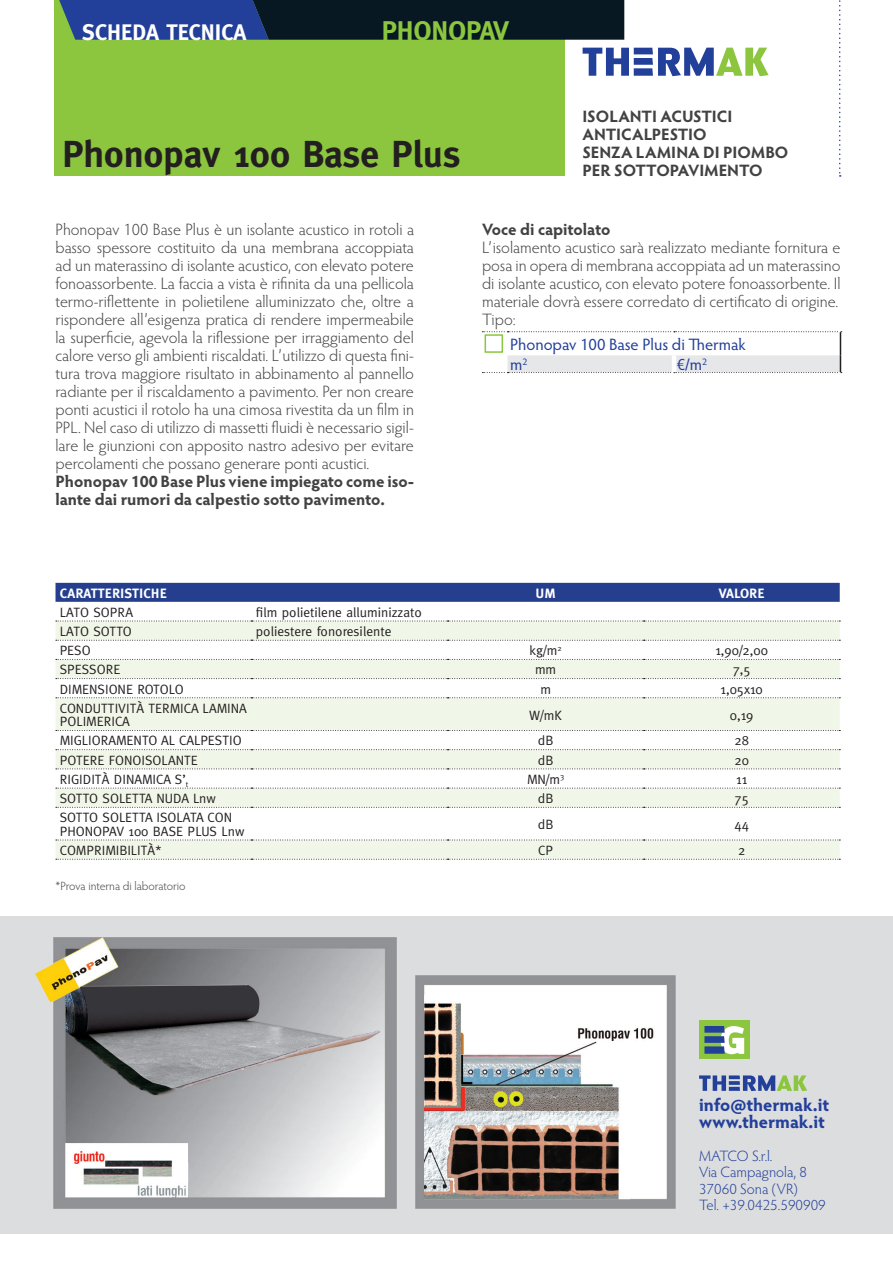
<style>
.page{position:relative;width:893px;height:1263px;background:#fff}
.page>*{position:absolute;margin:0;border:0;box-sizing:border-box;transform-origin:0 0}
.t1{font:700 37.5px "Meta";color:#231f20}
.t2{font:700 27px "Meta";color:#8bc63e}
.t3{font:700 22.5px "Meta";color:#fff}
.t4{font:700 18px/16.5px "Hypatia Sans Pro";letter-spacing:-.005em;color:#223f99}
.t5{font:300 16.5px/18px "Hypatia Sans Pro";letter-spacing:-.005em;color:#434242;text-align:justify}
.t6{font:700 16.5px/18px "Hypatia Sans Pro";color:#434242}
.t7{font:16.5px/20.4px "Hypatia Sans Pro";color:#223f99}
.t8{font:300 15px/16.5px "Hypatia Sans Pro";color:#223f99}
.t9{font:13.5px/13.5px "Meta";color:#231f20}
.t10{font:700 13.5px "Meta Plus";color:#fff}
.t11{font:13.5px "Meta";letter-spacing:-.02em;color:#231f20}
.t12{font:300 12px "Hypatia Sans Pro";letter-spacing:-.005em;color:#434242}
</style>
<div class="page">
<div style="left:0;top:916px;width:893px;height:318px;background:#dcdddf"></div>
<div style="left:54px;top:0;width:510px;height:176px;background:#8bc63e"></div>
<svg style="left:839px;top:0;width:2px;height:177px"></svg>
<svg style="left:583px;top:48px;width:186px;height:28px"></svg>
<svg style="left:59px;top:0;width:565px;height:40px"></svg>
<svg style="left:699px;top:1075px;width:27px;height:16px"></svg>
<svg style="left:743px;top:1075px;width:64px;height:16px"></svg>
<svg style="left:729px;top:1075px;width:11px;height:4px"></svg>
<svg style="left:729px;top:1081px;width:11px;height:4px"></svg>
<svg style="left:729px;top:1087px;width:11px;height:4px"></svg>
<div style="left:699px;top:1020px;width:51px;height:39px;background:#8bc63e"></div>
<svg style="left:704px;top:1026px;width:40px;height:28px"></svg>
<img style="left:416px;top:975px;width:260px;height:234px">
<img style="left:35px;top:938px;width:361px;height:270px">
<svg style="left:482px;top:331px;width:360px;height:42px"></svg>
<hr style="left:672px;top:355px;width:4px;height:17px;background:#fff">
<div style="left:485px;top:334px;width:18px;height:19px;border:2px solid #8bc63e"></div>
<div style="left:56px;top:583px;width:784px;height:19px;background:#253f8e"></div>
<svg style="left:56px;top:622px;width:784px;height:237px;fill:#f1f7e8"></svg>
<svg style="left:56px;top:621px;width:784px;height:1px"></svg>
<svg style="left:56px;top:640px;width:784px;height:1px"></svg>
<svg style="left:56px;top:659px;width:784px;height:1px"></svg>
<svg style="left:56px;top:678px;width:784px;height:1px"></svg>
<svg style="left:56px;top:697px;width:784px;height:1px"></svg>
<svg style="left:56px;top:730px;width:784px;height:1px"></svg>
<svg style="left:56px;top:749px;width:784px;height:1px"></svg>
<svg style="left:56px;top:768px;width:784px;height:1px"></svg>
<svg style="left:56px;top:788px;width:784px;height:1px"></svg>
<svg style="left:56px;top:807px;width:784px;height:1px"></svg>
<svg style="left:56px;top:840px;width:784px;height:1px"></svg>
<svg style="left:56px;top:859px;width:784px;height:1px"></svg>
<h3 class="t3" style="left:82px;top:19px;width:165px">SCHEDA TECNICA</h3>
<h2 class="t2" style="left:382px;top:15px;width:129px">PHONOPAV</h2>
<h1 class="t1" style="left:63px;top:133px;width:399px">Phonopav 100 Base Plus</h1>
<p class="t6" style="left:583px;top:106px;width:207px">ISOLANTI ACUSTICI<br>ANTICALPESTIO<br>SENZA LAMINA DI PIOMBO<br>PER SOTTOPAVIMENTO</p>
<p class="t5" style="left:56px;top:220px;width:360px">Phonopav 100 Base Plus è un isolante acustico in rotoli a basso spessore costituito da una membrana accoppiata ad un materassino di isolante acustico, con elevato potere fonoassorbente. La faccia a vista è rifinita da una pellicola termo-riflettente in polietilene alluminizzato che, oltre a rispondere all’esigenza pratica di rendere impermeabile la superficie, agevola la riflessione per irraggiamento del calore verso gli ambienti riscaldati. L’utilizzo di questa fini&shy;tura trova maggiore risultato in abbinamento al pannello radiante per il riscaldamento a pavimento. Per non creare ponti acustici il rotolo ha una cimosa rivestita da un film in PPL. Nel caso di utilizzo di massetti fluidi è necessario sigil&shy;lare le giunzioni con apposito nastro adesivo per evitare percolamenti che possano generare ponti acustici.</p>
<p class="t6" style="left:56px;top:472px;width:360px">Phonopav 100 Base Plus viene impiegato come iso&shy;lante dai rumori da calpestio sotto pavimento.</p>
<p class="t6" style="left:482px;top:220px;width:130px">Voce di capitolato</p>
<p class="t5" style="left:482px;top:238px;width:360px;text-align:left">L’isolamento acustico sarà realizzato mediante fornitura e posa in opera di membrana accoppiata ad un materassino di isolante acustico, con elevato potere fonoassorbente. Il materiale dovrà essere corredato di certificato di origine.<br>Tipo:</p>
<p class="t7" style="left:510px;top:333px;width:237px">Phonopav 100 Base Plus di Thermak m<sup>2</sup></p>
<p class="t7" style="left:676px;top:354px;width:32px">€/m<sup>2</sup></p>
<p class="t10" style="left:60px;top:585px;width:109px">CARATTERISTICHE</p>
<p class="t10" style="left:535px;top:585px;width:22px">UM</p>
<p class="t10" style="left:719px;top:585px;width:47px">VALORE</p>
<p class="t9" style="left:60px;top:605px;width:75px">LATO SOPRA</p>
<p class="t9" style="left:256px;top:605px;width:168px">film polietilene alluminizzato</p>
<p class="t11" style="left:60px;top:623px;width:74px">LATO SOTTO</p>
<p class="t9" style="left:256px;top:624px;width:137px">poliestere fonoresilente</p>
<p class="t9" style="left:60px;top:643px;width:32px">PESO</p>
<p class="t9" style="left:530px;top:643px;width:34px">kg/m<sup>2</sup></p>
<p class="t9" style="left:715px;top:643px;width:54px">1,90/2,00</p>
<p class="t9" style="left:60px;top:663px;width:62px">SPESSORE</p>
<p class="t9" style="left:535px;top:663px;width:23px">mm</p>
<p class="t9" style="left:733px;top:663px;width:20px">7,5</p>
<p class="t9" style="left:60px;top:682px;width:126px">DIMENSIONE ROTOLO</p>
<p class="t9" style="left:540px;top:682px;width:12px">m</p>
<p class="t9" style="left:721px;top:682px;width:44px">1,05x10</p>
<p class="t9" style="left:60px;top:701px;width:189px">CONDUTTIVITÀ TERMICA LAMINA<br>POLIMERICA</p>
<p class="t9" style="left:529px;top:708px;width:34px">W/mK</p>
<p class="t9" style="left:730px;top:708px;width:25px">0,19</p>
<p class="t9" style="left:60px;top:734px;width:183px">MIGLIORAMENTO AL CALPESTIO</p>
<p class="t9" style="left:538px;top:734px;width:17px">dB</p>
<p class="t9" style="left:734px;top:734px;width:16px">28</p>
<p class="t9" style="left:60px;top:753px;width:140px">POTERE FONOISOLANTE</p>
<p class="t9" style="left:538px;top:753px;width:17px">dB</p>
<p class="t9" style="left:734px;top:753px;width:16px">20</p>
<p class="t9" style="left:60px;top:772px;width:130px">RIGIDITÀ DINAMICA S’<sub>t</sub></p>
<p class="t9" style="left:527px;top:772px;width:39px">MN/m<sup>3</sup></p>
<p class="t9" style="left:736px;top:772px;width:12px">11</p>
<p class="t9" style="left:60px;top:791px;width:158px">SOTTO SOLETTA NUDA Lnw</p>
<p class="t9" style="left:538px;top:791px;width:17px">dB</p>
<p class="t9" style="left:734px;top:791px;width:16px">75</p>
<p class="t9" style="left:60px;top:811px;width:186px">SOTTO SOLETTA ISOLATA CON<br>PHONOPAV 100 BASE PLUS Lnw</p>
<p class="t9" style="left:538px;top:817px;width:17px">dB</p>
<p class="t9" style="left:734px;top:817px;width:16px">44</p>
<p class="t9" style="left:60px;top:843px;width:103px">COMPRIMIBILITÀ*</p>
<p class="t9" style="left:538px;top:843px;width:16px">CP</p>
<p class="t9" style="left:738px;top:843px;width:9px">2</p>
<p class="t12" style="left:56px;top:878px;width:132px">*Prova interna di laboratorio</p>
<p class="t4" style="left:699px;top:1096px;width:132px">info@thermak.it www.thermak.it</p>
<p class="t8" style="left:699px;top:1147px;width:128px">MATCO S.r.l.<br>Via Campagnola, 8<br>37060 Sona (VR)<br>Tel. +39.0425.590909</p>
</div>
